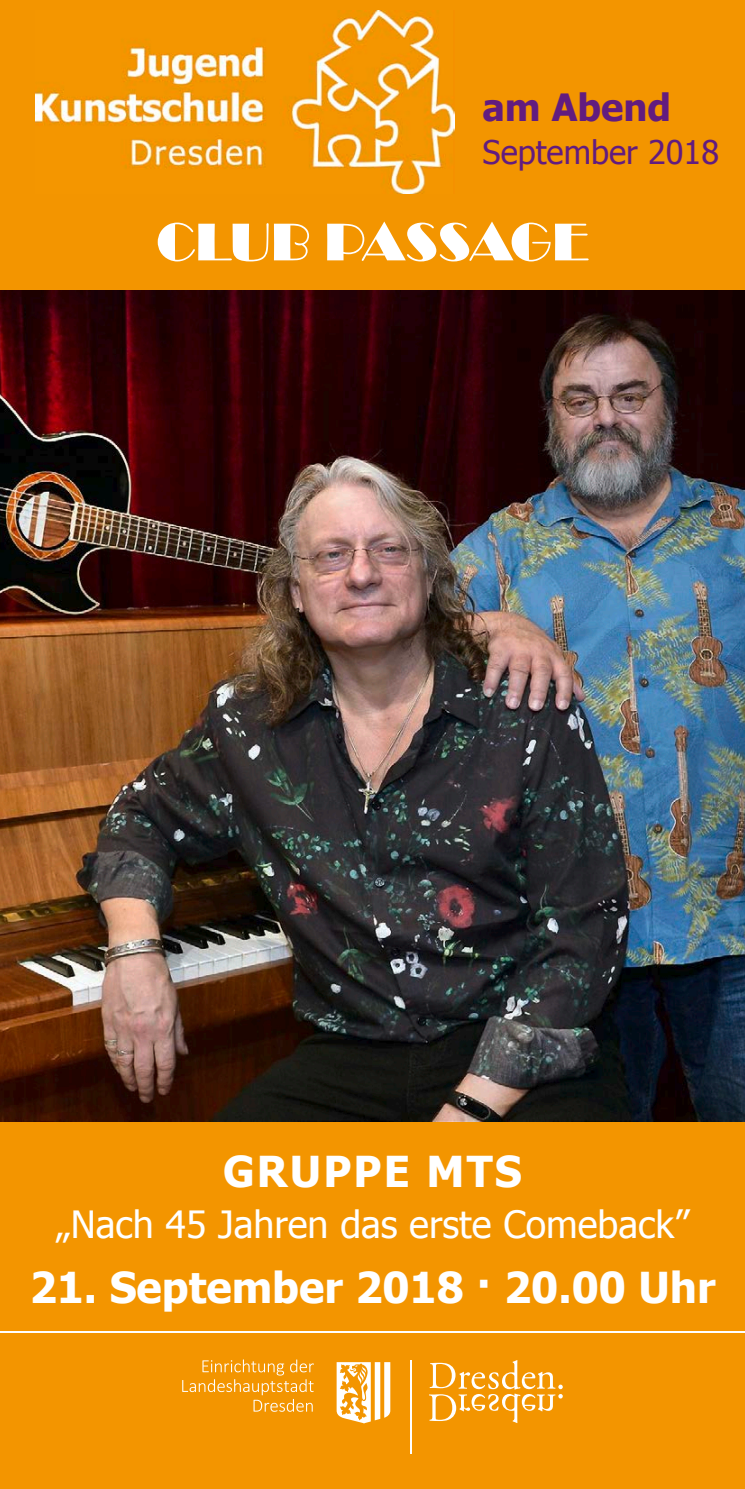
<style>
.page{position:relative;width:745px;height:1489px;background:#fff}
.page>*{position:absolute;margin:0;border:0;box-sizing:border-box;transform-origin:0 0}
.t1{font:55px "Broadway";color:#fff}
.t2{font:700 42.5px "Tahoma";color:#fff}
.t3{font:700 42.5px "Tahoma";letter-spacing:.05em;color:#fff}
.t4{font:37.5px "Tahoma";color:#fff}
.t5{font:700 37.5px "Tahoma";color:#621c7f}
.t6{font:32.5px "Tahoma";color:#621c7f}
</style>
<div class="page">
<div style="left:0;top:1332px;width:744px;height:156px;background:#f39500"></div>
<div style="left:0;top:0;width:744px;height:207px;background:#f39500"></div>
<div style="left:0;top:1110px;width:744px;height:212px;background:#f39500"></div>
<svg style="left:182px;top:1359px;width:132px;height:52px"></svg>
<svg style="left:336px;top:1362px;width:54px;height:61px"></svg>
<svg style="left:429px;top:1360px;width:133px;height:62px"></svg>
<hr style="left:410px;top:1359px;width:1px;height:94px;background:#fff">
<img style="left:35px;top:11px;width:419px;height:182px">
<div style="left:0;top:207px;width:744px;height:82px;background:#f39500"></div>
<img style="left:0;top:291px;width:744px;height:830px">
<p class="t5" style="left:482px;top:81px;width:190px">am Abend</p>
<p class="t6" style="left:482px;top:130px;width:238px">September 2018</p>
<h1 class="t1" style="left:156px;top:210px;width:433px">CLUB PASSAGE</h1>
<p class="t3" style="left:223px;top:1141px;width:300px">GRUPPE MTS</p>
<p class="t4" style="left:56px;top:1198px;width:634px">„Nach 45 Jahren das erste Comeback”</p>
<p class="t2" style="left:30px;top:1257px;width:686px">21. September 2018 · 20.00 Uhr</p>
</div>
